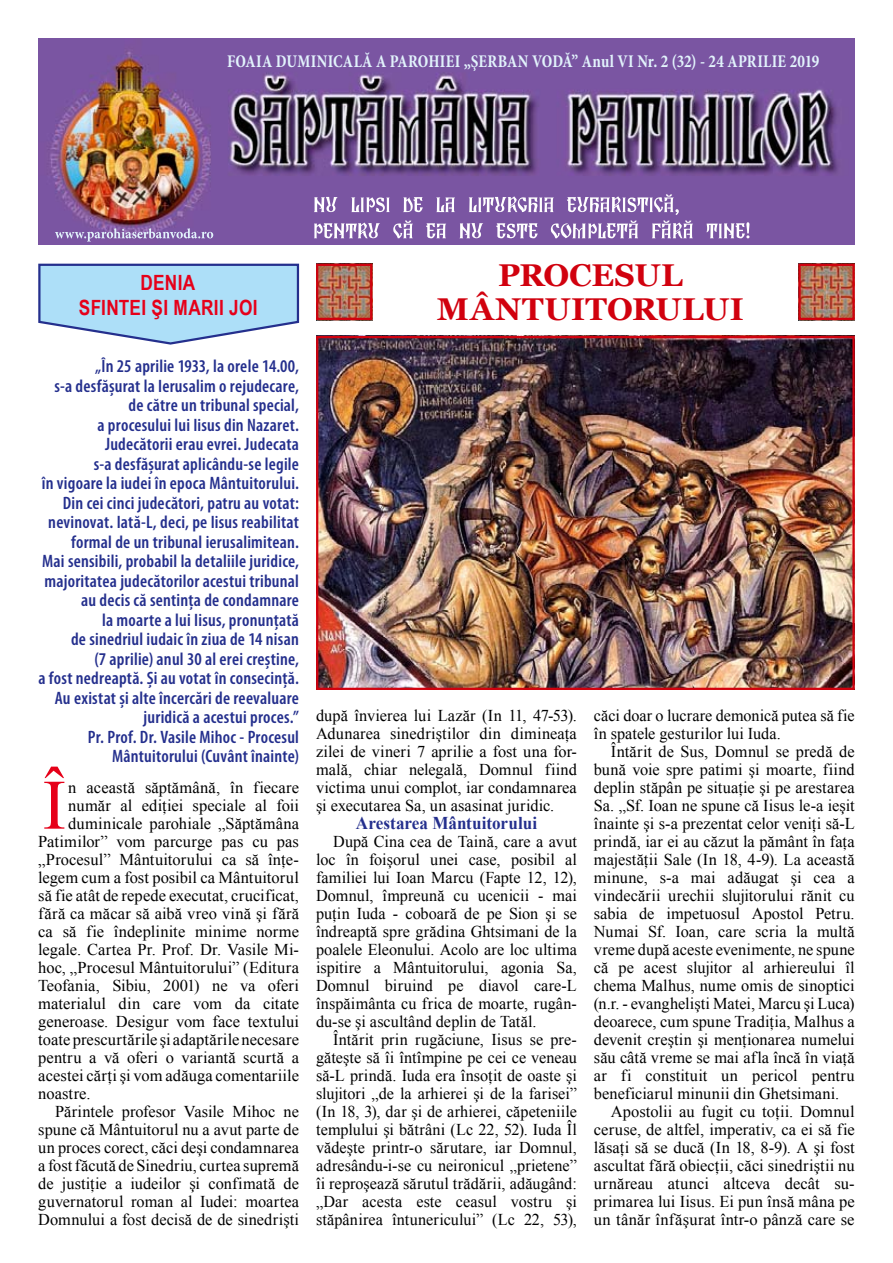
<style>
.page{position:relative;width:893px;height:1263px;background:#fff}
.page>*{position:absolute;margin:0;border:0;box-sizing:border-box;transform-origin:0 0}
.t1{font:70.8px "Times New Roman";color:#e60019}
.t2{font:700 31.5px/34.5px "Georgia";letter-spacing:.015em;color:#d1010e;text-align:center}
.t3{font:700 21px/25.2px "Arial Narrow";letter-spacing:.015em;color:#e60019;text-align:center}
.t4{font:600 condensed 18px/19.5px "Myriad Pro";letter-spacing:.015em;color:#242f8d;text-align:right}
.t5{font:700 condensed 18px "Minion Pro";letter-spacing:.015em;color:#e2f3fc;scale:.9 1}
.t6{font:700 18px "Times New Roman";color:#242f8d;scale:.95 1}
.t7{font:16.5px/18px "Times New Roman";letter-spacing:.005em;color:#000;text-align:justify}
</style>
<div class="page">
<img style="left:38px;top:38px;width:817px;height:206px">
<svg style="left:314px;top:194px;width:435px;height:44px;background:#977bb6"></svg>
<svg style="left:55px;top:228px;width:158px;height:14px;background:#947ab6"></svg>
<img style="left:801px;top:267px;width:51px;height:50px">
<img style="left:319px;top:267px;width:50px;height:50px">
<div style="left:316px;top:264px;width:56px;height:56px;border:2px solid #d1010e"></div>
<div style="left:798px;top:264px;width:57px;height:56px;border:2px solid #d1010e"></div>
<svg style="left:38px;top:263px;width:262px;height:82px;background:#b0d8f1"></svg>
<img style="left:319px;top:339px;width:533px;height:348px">
<div style="left:316px;top:336px;width:539px;height:354px;border:2px solid #d1010e"></div>
<p class="t5" style="left:227px;top:50px;width:659px">FOAIA DUMINICALĂ A PAROHIEI „ŞERBAN VODĂ” Anul VI Nr. 2 (32) - 24 APRILIE 2019</p>
<p class="t3" style="left:79px;top:269px;width:180px">DENIA<br>SFINTEI ŞI MARII JOI</p>
<p class="t4" style="left:38px;top:356px;width:262px">„În 25 aprilie 1933, la orele 14.00,<br>s-a desfășurat la Ierusalim o rejudecare, de către un tribunal special,<br>a procesului lui Iisus din Nazaret.<br>Judecătorii erau evrei. Judecata<br>s-a desfășurat aplicându-se legile<br>în vigoare la iudei în epoca Mântuitorului.<br>Din cei cinci judecători, patru au votat: nevinovat. Iată-L, deci, pe Iisus reabilitat formal de un tribunal ierusalimitean.<br>Mai sensibili, probabil la detaliile juridice, majoritatea judecătorilor acestui tribunal au decis că sentința de condamnare<br>la moarte a lui Iisus, pronunțată<br>de sinedriul iudaic în ziua de 14 nisan<br>(7 aprilie) anul 30 al erei creștine,<br>a fost nedreaptă. Și au votat în consecință.<br>Au existat și alte încercări de reevaluare juridică a acestui proces.”<br>Pr. Prof. Dr. Vasile Mihoc - Procesul Mântuitorului (Cuvânt înainte)</p>
<h1 class="t1" style="left:43px;top:757px;width:25px">Î</h1>
<p class="t7" style="left:68px;top:778px;width:232px">n această săptămână, în fiecare</p>
<p class="t7" style="left:68px;top:796px;width:232px">număr al ediţiei speciale al foii</p>
<p class="t7" style="left:68px;top:814px;width:232px">duminicale parohiale „Săptămâna</p>
<p class="t7" style="left:38px;top:832px;width:262px">Patimilor” vom parcurge pas cu pas</p>
<p class="t7" style="left:38px;top:850px;width:262px">„Procesul” Mântuitorului ca să înţe-</p>
<p class="t7" style="left:38px;top:868px;width:262px">legem cum a fost posibil ca Mântuitorul</p>
<p class="t7" style="left:38px;top:886px;width:262px">să fie atât de repede executat, crucificat,</p>
<p class="t7" style="left:38px;top:904px;width:262px">fără ca măcar să aibă vreo vină şi fără</p>
<p class="t7" style="left:38px;top:922px;width:262px">ca să fie îndeplinite minime norme</p>
<p class="t7" style="left:38px;top:940px;width:262px">legale. Cartea Pr. Prof. Dr. Vasile Mi-</p>
<p class="t7" style="left:38px;top:958px;width:262px">hoc, „Procesul Mântuitorului” (Editura</p>
<p class="t7" style="left:38px;top:976px;width:262px">Teofania, Sibiu, 2001) ne va oferi</p>
<p class="t7" style="left:38px;top:994px;width:262px">materialul din care vom da citate</p>
<p class="t7" style="left:38px;top:1012px;width:262px">generoase. Desigur vom face textului</p>
<p class="t7" style="left:38px;top:1030px;width:262px">toate prescurtările şi adaptările necesare</p>
<p class="t7" style="left:38px;top:1048px;width:262px">pentru a vă oferi o variantă scurtă a</p>
<p class="t7" style="left:38px;top:1066px;width:262px">acestei cărţi şi vom adăuga comentariile</p>
<p class="t7" style="left:38px;top:1084px;width:54px">noastre.</p>
<p class="t7" style="left:55px;top:1102px;width:245px">Părintele profesor Vasile Mihoc ne</p>
<p class="t7" style="left:38px;top:1120px;width:262px">spune că Mântuitorul nu a avut parte de</p>
<p class="t7" style="left:38px;top:1138px;width:262px">un proces corect, căci deşi condamnarea</p>
<p class="t7" style="left:38px;top:1156px;width:262px">a fost făcută de Sinedriu, curtea supremă</p>
<p class="t7" style="left:38px;top:1174px;width:262px">de justiţie a iudeilor şi confimată de</p>
<p class="t7" style="left:38px;top:1192px;width:262px">guvernatorul roman al Iudei: moartea</p>
<p class="t7" style="left:38px;top:1210px;width:262px">Domnului a fost decisă de de sinedrişti</p>
<h2 class="t2" style="left:437px;top:258px;width:308px">PROCESUL<br>MÂNTUITORULUI</h2>
<p class="t7" style="left:316px;top:706px;width:262px">după învierea lui Lazăr (In 11, 47-53).<br>Adunarea sinedriştilor din dimineaţa zilei de vineri 7 aprilie a fost una for&shy;mală, chiar nelegală, Domnul fiind victima unui complot, iar condamnarea şi executarea Sa, un asasinat juridic.</p>
<p class="t6" style="left:356px;top:810px;width:192px">Arestarea Mântuitorului</p>
<p class="t7" style="left:316px;top:832px;width:262px;text-indent:17px">După Cina cea de Taină, care a avut loc în foişorul unei case, posibil al familiei lui Ioan Marcu (Fapte 12, 12), Domnul, împreună cu ucenicii - mai puţin Iuda - coboară de pe Sion şi se îndreaptă spre grădina Ghtsimani de la poalele Eleonului. Acolo are loc ultima ispitire a Mântuitorului, agonia Sa, Domnul biruind pe diavol care-L înspăimânta cu frica de moarte, rugân&shy;du-se şi ascultând deplin de Tatăl.</p>
<p class="t7" style="left:316px;top:1030px;width:262px;text-indent:17px">Întărit prin rugăciune, Iisus se pre&shy;găteşte să îi întîmpine pe cei ce veneau să-L prindă. Iuda era însoţit de oaste şi slujitori „de la arhierei şi de la farisei” (In 18, 3), dar şi de arhierei, căpeteniile templului şi bătrâni (Lc 22, 52). Iuda Îl vădeşte printr-o sărutare, iar Domnul, adresându-i-se cu neironicul „prietene” îi reproşează sărutul trădării, adăugând: „Dar acesta este ceasul vostru şi stăpânirea întunericului” (Lc 22, 53),</p>
<p class="t7" style="left:594px;top:706px;width:262px">căci doar o lucrare demonică putea să fie în spatele gesturilor lui Iuda.</p>
<p class="t7" style="left:611px;top:742px;width:245px">Întărit de Sus, Domnul se predă de</p>
<p class="t7" style="left:594px;top:760px;width:262px">bună voie spre patimi şi moarte, fiind</p>
<p class="t7" style="left:594px;top:778px;width:262px">deplin stăpân pe situaţie şi pe arestarea</p>
<p class="t7" style="left:594px;top:796px;width:262px">Sa. „Sf. Ioan ne spune că Iisus le-a ieşit</p>
<p class="t7" style="left:594px;top:814px;width:262px">înainte şi s-a prezentat celor veniţi să-L</p>
<p class="t7" style="left:594px;top:832px;width:262px">prindă, iar ei au căzut la pământ în faţa</p>
<p class="t7" style="left:594px;top:850px;width:262px">majestăţii Sale (In 18, 4-9). La această</p>
<p class="t7" style="left:594px;top:868px;width:262px">minune, s-a mai adăugat şi cea a</p>
<p class="t7" style="left:594px;top:886px;width:262px">vindecării urechii slujitorului rănit cu</p>
<p class="t7" style="left:594px;top:904px;width:262px">sabia de impetuosul Apostol Petru.</p>
<p class="t7" style="left:594px;top:922px;width:262px">Numai Sf. Ioan, care scria la multă</p>
<p class="t7" style="left:594px;top:940px;width:262px">vreme după aceste evenimente, ne spune</p>
<p class="t7" style="left:594px;top:958px;width:262px">că pe acest slujitor al arhiereului îl</p>
<p class="t7" style="left:594px;top:976px;width:262px">chema Malhus, nume omis de sinoptici</p>
<p class="t7" style="left:594px;top:994px;width:262px">(n.r. - evanghelişti Matei, Marcu şi Luca)</p>
<p class="t7" style="left:594px;top:1012px;width:262px">deoarece, cum spune Tradiţia, Malhus a</p>
<p class="t7" style="left:594px;top:1030px;width:262px">devenit creştin şi menţionarea numelui</p>
<p class="t7" style="left:594px;top:1048px;width:262px">său câtă vreme se mai afla încă în viaţă</p>
<p class="t7" style="left:594px;top:1066px;width:262px">ar fi constituit un pericol pentru</p>
<p class="t7" style="left:594px;top:1084px;width:247px">beneficiarul minunii din Ghetsimani.</p>
<p class="t7" style="left:611px;top:1102px;width:245px">Apostolii au fugit cu toţii. Domnul</p>
<p class="t7" style="left:594px;top:1120px;width:262px">ceruse, de altfel, imperativ, ca ei să fie</p>
<p class="t7" style="left:594px;top:1138px;width:262px">lăsaţi să se ducă (In 18, 8-9). A şi fost</p>
<p class="t7" style="left:594px;top:1156px;width:262px">ascultat fără obiecţii, căci sinedriştii nu</p>
<p class="t7" style="left:594px;top:1174px;width:262px">urnăreau atunci altceva decât su-</p>
<p class="t7" style="left:594px;top:1192px;width:262px">primarea lui Iisus. Ei pun însă mâna pe</p>
<p class="t7" style="left:594px;top:1210px;width:262px">un tânăr înfăşurat într-o pânză care se</p>
</div>
